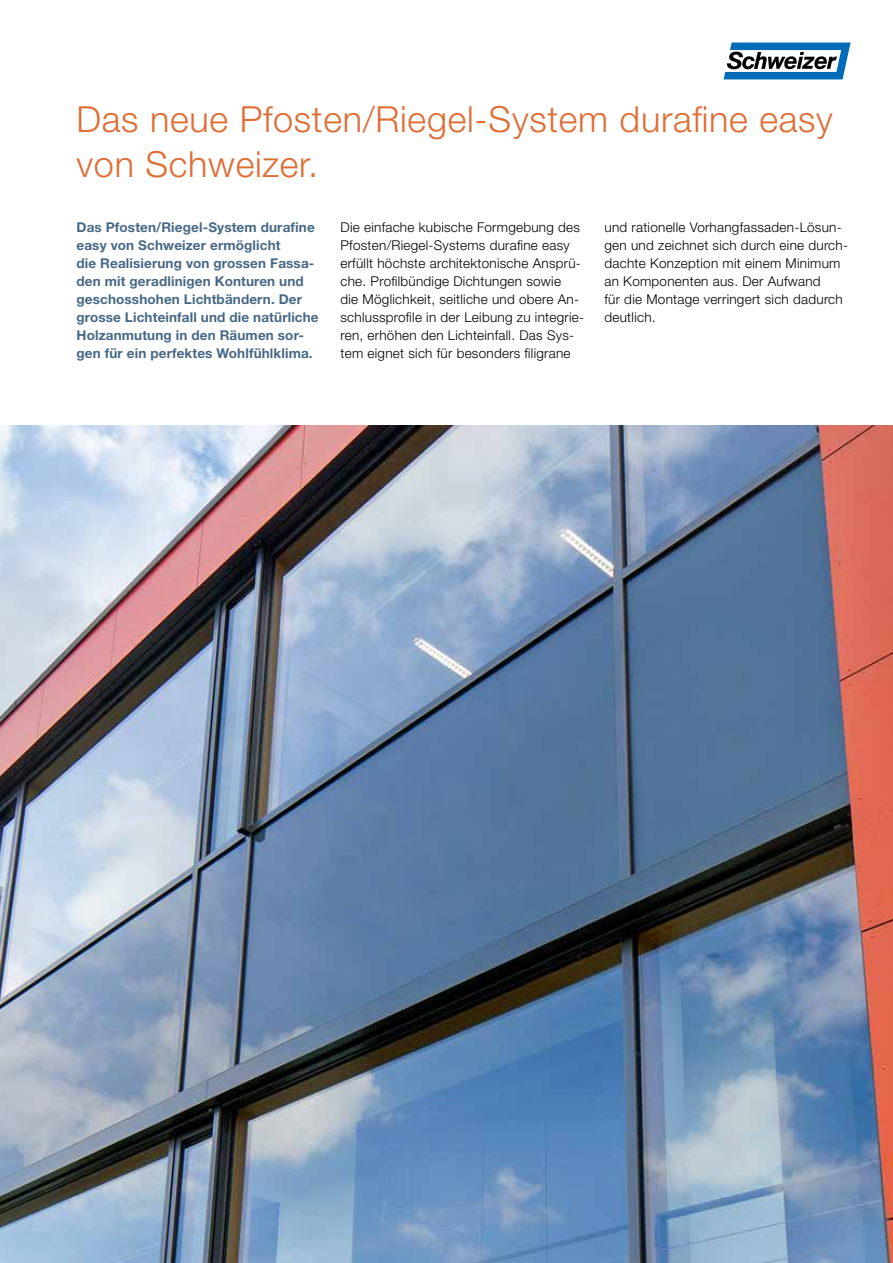
<style>
.page{position:relative;width:893px;height:1263px;background:#fff}
.page>*{position:absolute;margin:0;border:0;box-sizing:border-box;transform-origin:0 0}
.t1{font:300 36px/45px "Helvetica Neue LT Std";letter-spacing:.02em;color:#df6d36}
.t2{font:300 13.5px/18px "Helvetica Neue LT Std";letter-spacing:.02em;color:#000}
.t3{font:700 13.5px/18px "Helvetica Neue LT Std";letter-spacing:.01em;color:#476886}
</style>
<div class="page">
<img style="left:0;top:425px;width:893px;height:838px">
<svg style="left:724px;top:43px;width:127px;height:36px"></svg>
<h1 class="t1" style="left:77px;top:96px;width:758px">Das neue Pfosten/Riegel-System durafine easy von Schweizer.</h1>
<p class="t3" style="left:77px;top:218px;width:244px">Das Pfosten/Riegel-System durafine easy von Schweizer ermöglicht<br>die Realisierung von grossen Fassa&shy;den mit geradlinigen Konturen und geschosshohen Lichtbändern. Der grosse Lichteinfall und die natürliche Holzanmutung in den Räumen sor&shy;gen für ein perfektes Wohlfühlklima.</p>
<p class="t2" style="left:340px;top:218px;width:245px">Die einfache kubische Formgebung des Pfosten/Riegel-Systems durafine easy erfüllt höchste architektonische Ansprü&shy;che. Profilbündige Dichtungen sowie<br>die Möglichkeit, seitliche und obere An&shy;schlussprofile in der Leibung zu integrie&shy;ren, erhöhen den Lichteinfall. Das Sys&shy;tem eignet sich für besonders filigrane</p>
<p class="t2" style="left:604px;top:218px;width:245px">und rationelle Vorhangfassaden-Lösun&shy;gen und zeichnet sich durch eine durch&shy;dachte Konzeption mit einem Minimum an Komponenten aus. Der Aufwand<br>für die Montage verringert sich dadurch deutlich.</p>
</div>
